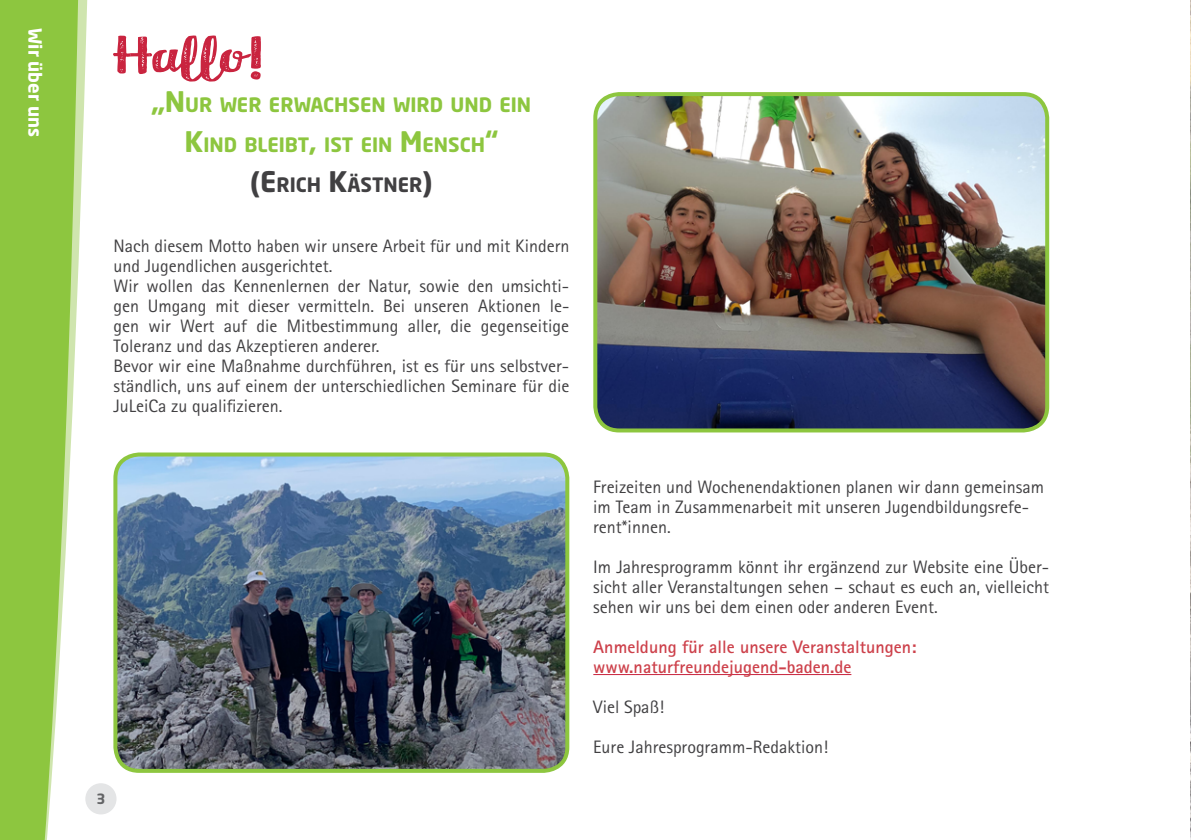
<style>
.page{position:relative;width:1191px;height:840px;background:#fff}
.page>*{position:absolute;margin:0;border:0;box-sizing:border-box;transform-origin:0 0}
.t1{font:60px "Meltow Brush Rust";color:#c9243f}
.t2{font:700 19.6px/40px "Neo Sans Pro";color:#8dc63f;text-align:center}
.t3{font:18px/20px "Rotis Sans Serif Std";color:#414042}
.t4{font:700 18px/20px "Rotis Sans Serif Std";color:#cd414b}
.t5{font:700 18px "Neo Sans Pro";color:#fff}
.t6{font:700 14px "Neo Sans Pro";color:#636466}
.s1{font-size:28px}
.s2{font-size:28px;color:#414042}
.s3{color:#414042}
</style>
<div class="page">
<div style="left:85px;top:782px;width:31px;height:32px;background:#e4e5e6;border-radius:50%"></div>
<svg style="left:0;top:0;width:90px;height:839px;background:#9fce5d"></svg>
<img style="left:118px;top:457px;width:449px;height:313px">
<div style="left:113px;top:452px;width:456px;height:320px;border:4px solid #8dc63f;border-radius:24px"></div>
<img style="left:598px;top:95px;width:449px;height:335px">
<div style="left:593px;top:92px;width:456px;height:340px;border:4px solid #8dc63f;border-radius:24px"></div>
<hr style="left:593px;top:673px;width:258px;height:1px;background:#c9243f">
<img style="left:1190px;top:0;width:1px;height:839px">
<p class="t5" style="left:47px;top:28px;width:110px;rotate:90deg">Wir über uns</p>
<h1 class="t1" style="left:113px;top:19px;width:154px">Hallo!</h1>
<p class="t2" style="left:151px;top:84px;width:378px"><span class="s1">„N</span>UR WER ERWACHSEN WIRD UND EIN<br><span class="s1">K</span>IND BLEIBT<span class="s1">,</span> IST EIN <span class="s1">M</span>ENSCH<span class="s1">“<br></span><span class="s2">(E</span> <span class="s3">RICH</span> <span class="s2">K</span><span class="s3">ÄSTNER</span><span class="s2">)</span></p>
<p class="t3" style="left:113px;top:236px;width:457px">Nach diesem Motto haben wir unsere Arbeit für und mit Kindern und Jugendlichen ausgerichtet.<br>Wir wollen das Kennenlernen der Natur, sowie den umsichti&shy;gen Umgang mit dieser vermitteln. Bei unseren Aktionen le&shy;gen wir Wert auf die Mitbestimmung aller, die gegenseitige Toleranz und das Akzeptieren anderer.<br>Bevor wir eine Maßnahme durchführen, ist es für uns selbstver&shy;ständlich, uns auf einem der unterschiedlichen Seminare für die JuLeiCa zu qualifizieren.</p>
<p class="t6" style="left:96px;top:789px;width:11px">3</p>
<p class="t3" style="left:593px;top:476px;width:452px">Freizeiten und Wochenendaktionen planen wir dann gemeinsam im Team in Zusammenarbeit mit unseren Jugendbildungsrefe&shy;rent*innen.</p>
<p class="t3" style="left:593px;top:556px;width:457px;text-align:justify">Im Jahresprogramm könnt ihr ergänzend zur Website eine Über&shy;sicht aller Veranstaltungen sehen – schaut es euch an, vielleicht sehen wir uns bei dem einen oder anderen Event.</p>
<p class="t4" style="left:593px;top:636px;width:324px">Anmeldung für alle unsere Veranstaltungen: www.naturfreundejugend-baden.de</p>
<p class="t3" style="left:593px;top:696px;width:72px">Viel Spaß!</p>
<p class="t3" style="left:593px;top:736px;width:236px">Eure Jahresprogramm-Redaktion!</p>
</div>
